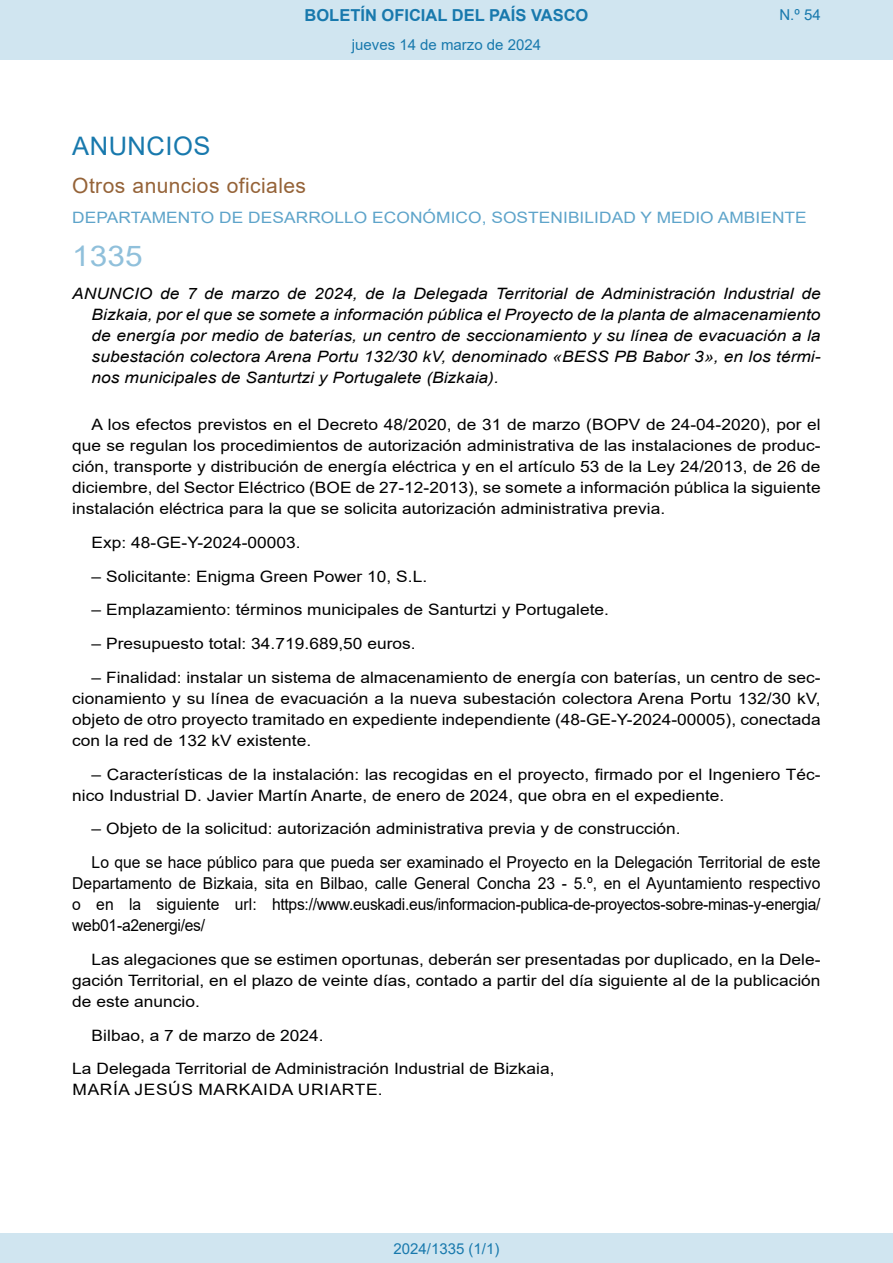
<style>
.page{position:relative;width:893px;height:1263px;background:#fff}
.page>*{position:absolute;margin:0;border:0;box-sizing:border-box;transform-origin:0 0}
.BOPVOrden{font:28.5px "Arial";color:#90c0db;scale:1.11 1}
.BOPVSeccion{font:25.5px "Arial";letter-spacing:.02em;color:#1879ad}
.BOPVSubseccion{font:21px "Arial";letter-spacing:.02em;color:#956338}
.BOPVDetalle{font:16.5px/21px "Arial";letter-spacing:-.02em;color:#000;text-align:justify;scale:.95 1}
.t1{font:700 16.5px "Arial";color:#1879ad}
.BOPVDetalle-2{font:15.6px/21px "Arial";color:#000;text-align:justify;scale:1.11 1}
.BOPVTitulo{font:italic 15.6px/21px "Arial";color:#000;text-align:justify;scale:1.11 1}
.BOPVOrganismo{font:15.6px "Arial";letter-spacing:.005em;color:#5ea4ca;scale:1.11 1}
.BOPVFirmaPuesto{font:15.6px "Arial";color:#000;scale:1.11 1}
.BOPVFirmaNombre{font:15.6px "Arial";letter-spacing:.035em;color:#000;scale:1.11 1}
.BOPVFirmaLugFec{font:15.6px "Arial";color:#000;scale:1.11 1}
.Paginacion_Centro{font:15px "Arial";color:#1879ad}
</style>
<div class="page">
<div style="left:0;top:0;width:893px;height:60px;background:#d0e5f0"></div>
<div style="left:0;top:1233px;width:893px;height:30px;background:#d0e5f0"></div>
<p class="t1" style="left:305px;top:3px;width:285px">BOLETÍN OFICIAL DEL PAÍS VASCO</p>
<p class="Paginacion_Centro" style="left:352px;top:35px;width:191px">jueves 14 de marzo de 2024</p>
<p class="Paginacion_Centro" style="left:779px;top:5px;width:43px">N.º 54</p>
<p class="BOPVSeccion" style="left:72px;top:128px;width:140px">ANUNCIOS</p>
<p class="BOPVSubseccion" style="left:72px;top:171px;width:235px">Otros anuncios oficiales</p>
<p class="BOPVOrganismo" style="left:72px;top:207px;width:663px">DEPARTAMENTO DE DESARROLLO ECONÓMICO, SOSTENIBILIDAD Y MEDIO AMBIENTE</p>
<p class="BOPVOrden" style="left:72px;top:236px;width:65px">1335</p>
<p class="BOPVTitulo" style="left:92px;top:284px;width:658px;text-indent:-19px">ANUNCIO de 7 de marzo de 2024, de la Delegada Territorial de Administración Industrial de Bizkaia, por el que se somete a información pública el Proyecto de la planta de almacenamiento de energía por medio de baterías, un centro de seccionamiento y su línea de evacuación a la subestación colectora Arena Portu 132/30 kV, denominado «BESS PB Babor 3», en los térmi&shy;nos municipales de Santurtzi y Portugalete (Bizkaia).</p>
<p class="BOPVDetalle-2" style="left:72px;top:414px;width:676px;text-indent:19px">A los efectos previstos en el Decreto 48/2020, de 31 de marzo (BOPV de 24-04-2020), por el que se regulan los procedimientos de autorización administrativa de las instalaciones de produc&shy;ción, transporte y distribución de energía eléctrica y en el artículo 53 de la Ley 24/2013, de 26 de diciembre, del Sector Eléctrico (BOE de 27-12-2013), se somete a información pública la siguiente instalación eléctrica para la que se solicita autorización administrativa previa.</p>
<p class="BOPVDetalle-2" style="left:92px;top:532px;width:190px">Exp: 48-GE-Y-2024-00003.</p>
<p class="BOPVDetalle-2" style="left:92px;top:565px;width:304px">– Solicitante: Enigma Green Power 10, S.L.</p>
<p class="BOPVDetalle-2" style="left:92px;top:599px;width:468px">– Emplazamiento: términos municipales de Santurtzi y Portugalete.</p>
<p class="BOPVDetalle-2" style="left:92px;top:633px;width:293px">– Presupuesto total: 34.719.689,50 euros.</p>
<p class="BOPVDetalle-2" style="left:72px;top:667px;width:676px;text-indent:19px">– Finalidad: instalar un sistema de almacenamiento de energía con baterías, un centro de sec&shy;cionamiento y su línea de evacuación a la nueva subestación colectora Arena Portu 132/30 kV, objeto de otro proyecto tramitado en expediente independiente (48-GE-Y-2024-00005), conectada con la red de 132 kV existente.</p>
<p class="BOPVDetalle-2" style="left:72px;top:763px;width:676px;text-indent:19px">– Características de la instalación: las recogidas en el proyecto, firmado por el Ingeniero Téc&shy;nico Industrial D. Javier Martín Anarte, de enero de 2024, que obra en el expediente.</p>
<p class="BOPVDetalle-2" style="left:92px;top:818px;width:532px">– Objeto de la solicitud: autorización administrativa previa y de construcción.</p>
<p class="BOPVDetalle" style="left:72px;top:852px;width:789px;text-indent:19px">Lo que se hace público para que pueda ser examinado el Proyecto en la Delegación Territorial de este Departamento de Bizkaia, sita en Bilbao, calle General Concha 23 - 5.º, en el Ayuntamiento respectivo o en la siguiente url: https://www.euskadi.eus/informacion-publica-de-proyectos-sobre-minas-y-energia/ web01-a2energi/es/</p>
<p class="BOPVDetalle-2" style="left:72px;top:949px;width:676px;text-indent:19px">Las alegaciones que se estimen oportunas, deberán ser presentadas por duplicado, en la Dele&shy;gación Territorial, en el plazo de veinte días, contado a partir del día siguiente al de la publicación de este anuncio.</p>
<p class="BOPVFirmaLugFec" style="left:92px;top:1024px;width:211px">Bilbao, a 7 de marzo de 2024.</p>
<p class="BOPVFirmaPuesto" style="left:72px;top:1058px;width:436px">La Delegada Territorial de Administración Industrial de Bizkaia,</p>
<p class="BOPVFirmaNombre" style="left:73px;top:1079px;width:281px">MARÍA JESÚS MARKAIDA URIARTE.</p>
<p class="Paginacion_Centro" style="left:393px;top:1238px;width:107px">2024/1335 (1/1)</p>
</div>
